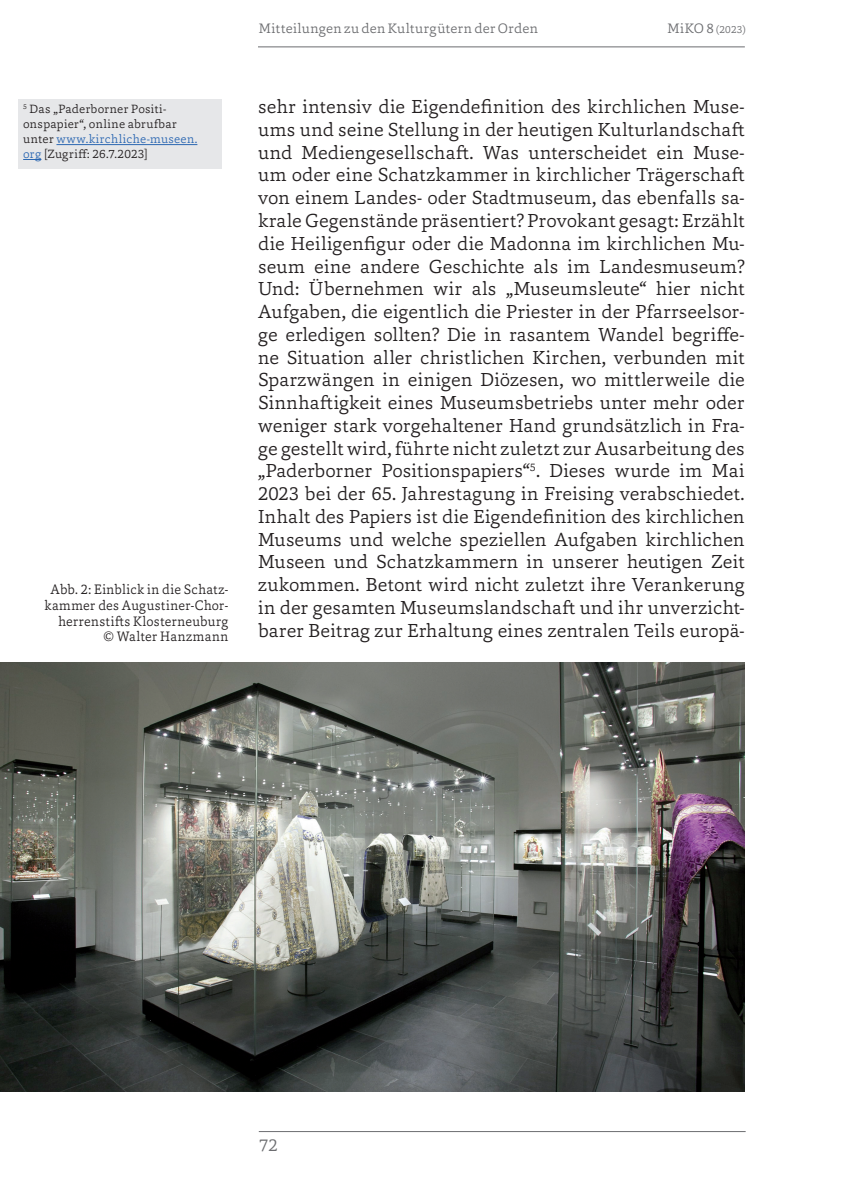
<style>
.page{position:relative;width:844px;height:1191px;background:#fff}
.page>*{position:absolute;margin:0;border:0;box-sizing:border-box;transform-origin:0 0}
.t1{font:300 19.25px/22.8px "Capita";letter-spacing:.015em;color:#231f20;text-align:justify}
.t2{font:300 17.5px "Capita";color:#6c6d70}
.t3{font:300 14px/15.8px "Capita";letter-spacing:.025em;color:#231f20;text-align:right;scale:.95 1}
.t4{font:300 14px "Capita";letter-spacing:.025em;color:#6c6d70}
.t5{font:300 12.25px/14.9px "Capita";letter-spacing:.02em;color:#231f20}
.t6{font:300 10.5px "Capita";color:#6c6d70}
.s1{color:#2b67b2}
.s2{font-size:14px}
</style>
<div class="page">
<hr style="left:258px;top:47px;width:486px;height:1px;background:#6c6d70">
<hr style="left:259px;top:1131px;width:486px;height:1px;background:#6c6d70">
<div style="left:18px;top:99px;width:204px;height:70px;background:#e6e7e9"></div>
<hr style="left:56px;top:144px;width:141px;height:1px;background:#2b67b2">
<svg style="left:23px;top:159px;width:18px;height:1px"></svg>
<img style="left:0;top:662px;width:744px;height:429px">
<p class="t5" style="left:23px;top:101px;width:176px"><sup>5</sup> Das „Paderborner Positi&shy;onspapier“, online abrufbar unter <span class="s1">www.kirchliche-museen. org</span> [Zugriff: 26.7.2023]</p>
<p class="t3" style="left:44px;top:581px;width:195px">Abb. 2: Einblick in die Schatz&shy;kammer des Augustiner-Chor&shy;herrenstifts Klosterneuburg © Walter Hanzmann</p>
<p class="t4" style="left:259px;top:19px;width:281px">Mitteilungen zu den Kulturgütern der Orden</p>
<p class="t6" style="left:667px;top:23px;width:79px"><span class="s2">MiKO 8</span> (2023)</p>
<p class="t1" style="left:258px;top:95px;width:488px">sehr intensiv die Eigendefinition des kirchlichen Muse&shy;ums und seine Stellung in der heutigen Kulturlandschaft und Mediengesellschaft. Was unterscheidet ein Muse&shy;um oder eine Schatzkammer in kirchlicher Trägerschaft von einem Landes- oder Stadtmuseum, das ebenfalls sa&shy;krale Gegenstände präsentiert? Provokant gesagt: Erzählt die Heiligenfigur oder die Madonna im kirchlichen Mu&shy;seum eine andere Geschichte als im Landesmuseum?<br>Und: Übernehmen wir als „Museumsleute“ hier nicht Aufgaben, die eigentlich die Priester in der Pfarrseelsor&shy;ge erledigen sollten? Die in rasantem Wandel begriffe&shy;ne Situation aller christlichen Kirchen, verbunden mit Sparzwängen in einigen Diözesen, wo mittlerweile die Sinnhaftigkeit eines Museumsbetriebs unter mehr oder weniger stark vorgehaltener Hand grundsätzlich in Fra&shy;ge gestellt wird, führte nicht zuletzt zur Ausarbeitung des „Paderborner Positionspapiers“<sup>5</sup>. Dieses wurde im Mai 2023 bei der 65. Jahrestagung in Freising verabschiedet.<br>Inhalt des Papiers ist die Eigendefinition des kirchlichen Museums und welche speziellen Aufgaben kirchlichen Museen und Schatzkammern in unserer heutigen Zeit zukommen. Betont wird nicht zuletzt ihre Verankerung in der gesamten Museumslandschaft und ihr unverzicht&shy;barer Beitrag zur Erhaltung eines zentralen Teils europä-</p>
<p class="t2" style="left:259px;top:1133px;width:20px">72</p>
</div>
